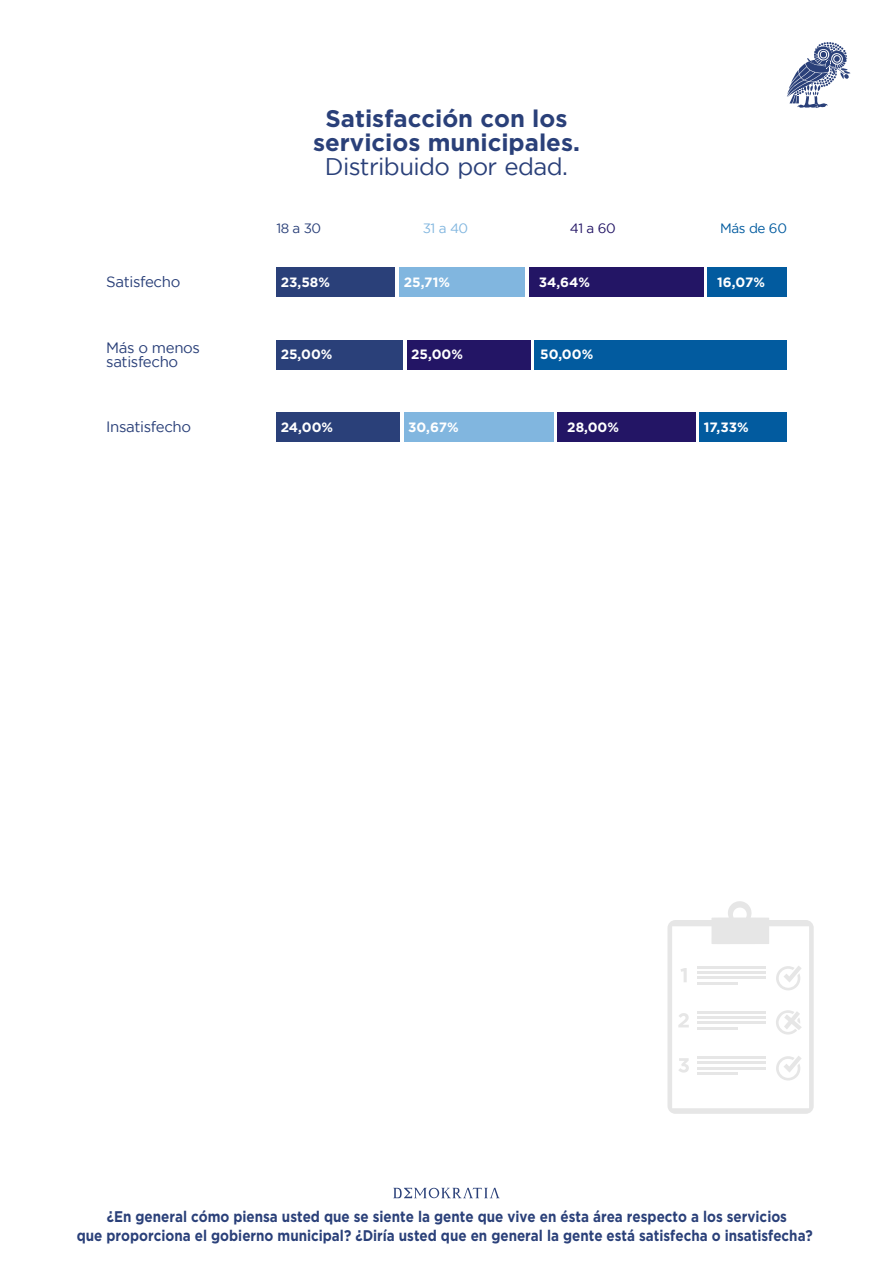
<style>
.page{position:relative;width:893px;height:1263px;background:#fff}
.page>*{position:absolute;margin:0;border:0;box-sizing:border-box;transform-origin:0 0}
.t1{font:700 24px/24px "Gotham";color:#2a4079;text-align:center}
.t2{font:24px "Gotham";letter-spacing:-.025em;color:#2a4079}
.t3{font:700 15.45px/18.5px "Gotham";color:#2a4079;text-align:center;scale:.87 1}
.t4{font:15px/13.5px "Gotham";letter-spacing:-.025em;color:#2a4079}
.t5{font:700 13.5px "Gotham";color:#fff}
.t6{font:13.5px "Gotham";letter-spacing:-.025em;color:#025b9f}
.t7{font:13.5px "Gotham";color:#2a4079}
.t8{font:13.5px "Gotham";color:#81b6df}
.t9{font:13.5px "Gotham";color:#231565}
</style>
<div class="page">
<svg style="left:393px;top:1188px;width:107px;height:10px"></svg>
<svg style="left:667px;top:901px;width:147px;height:213px"></svg>
<svg style="left:787px;top:42px;width:63px;height:66px"></svg>
<div style="left:276px;top:267px;width:119px;height:30px;background:#2a4079"></div>
<div style="left:399px;top:267px;width:126px;height:30px;background:#81b6df"></div>
<div style="left:529px;top:267px;width:174px;height:30px;background:#231565"></div>
<div style="left:707px;top:267px;width:80px;height:30px;background:#025b9f"></div>
<div style="left:276px;top:340px;width:127px;height:30px;background:#2a4079"></div>
<div style="left:407px;top:340px;width:124px;height:30px;background:#231565"></div>
<div style="left:534px;top:340px;width:253px;height:30px;background:#025b9f"></div>
<div style="left:276px;top:412px;width:124px;height:30px;background:#2a4079"></div>
<div style="left:404px;top:412px;width:149px;height:30px;background:#81b6df"></div>
<div style="left:558px;top:412px;width:138px;height:30px;background:#231565"></div>
<div style="left:699px;top:412px;width:88px;height:30px;background:#025b9f"></div>
<h1 class="t1" style="left:313px;top:106px;width:268px">Satisfacción con los servicios municipales.</h1>
<h1 class="t2" style="left:325px;top:153px;width:245px">Distribuido por edad.</h1>
<p class="t4" style="left:106px;top:275px;width:76px">Satisfecho</p>
<p class="t4" style="left:106px;top:341px;width:95px">Más o menos satisfecho</p>
<p class="t4" style="left:106px;top:420px;width:86px">Insatisfecho</p>
<p class="t7" style="left:276px;top:221px;width:46px">18 a 30</p>
<p class="t8" style="left:423px;top:221px;width:47px">31 a 40</p>
<p class="t9" style="left:570px;top:221px;width:47px">41 a 60</p>
<p class="t6" style="left:720px;top:221px;width:69px">Más de 60</p>
<p class="t5" style="left:281px;top:274px;width:51px">23,58%</p>
<p class="t5" style="left:404px;top:274px;width:48px">25,71%</p>
<p class="t5" style="left:539px;top:274px;width:53px">34,64%</p>
<p class="t5" style="left:717px;top:274px;width:49px">16,07%</p>
<p class="t5" style="left:281px;top:347px;width:53px">25,00%</p>
<p class="t5" style="left:540px;top:347px;width:55px">50,00%</p>
<p class="t5" style="left:411px;top:347px;width:53px">25,00%</p>
<p class="t5" style="left:281px;top:419px;width:54px">24,00%</p>
<p class="t5" style="left:408px;top:419px;width:52px">30,67%</p>
<p class="t5" style="left:567px;top:419px;width:53px">28,00%</p>
<p class="t5" style="left:704px;top:419px;width:46px">17,33%</p>
<p class="t3" style="left:77px;top:1207px;width:848px">¿En general cómo piensa usted que se siente la gente que vive en ésta área respecto a los servicios<br>que proporciona el gobierno municipal? ¿Diría usted que en general la gente está satisfecha o insatisfecha?</p>
</div>
